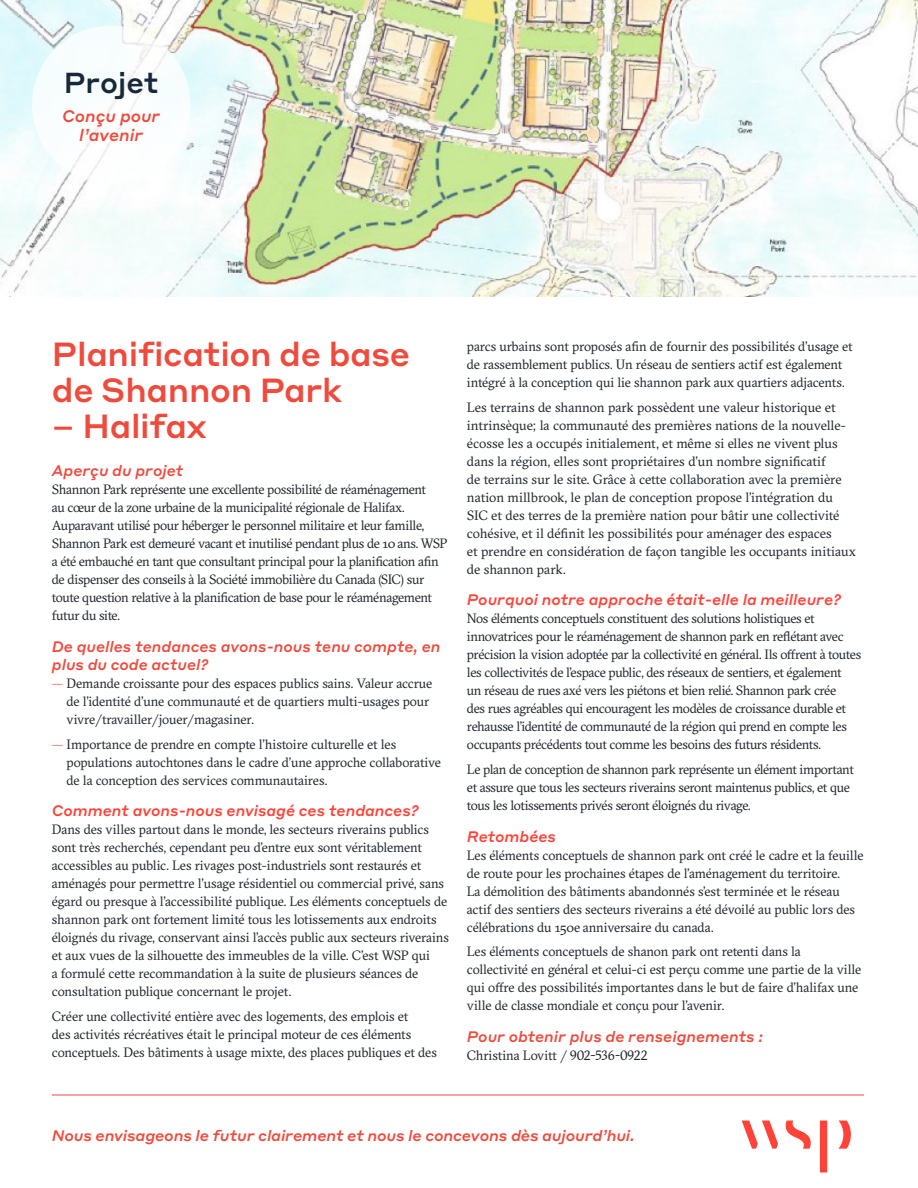
<style>
.page{position:relative;width:918px;height:1188px;background:#fff}
.page>*{position:absolute;margin:0;border:0;box-sizing:border-box;transform-origin:0 0}
.Main_Title{font:500 33px/36px "Styrene A";letter-spacing:-.01em;color:#ef4b3d}
.Title_text{font:500 28.5px "Styrene A";color:#172938}
.Title_text-2{font:italic 500 16.5px "Styrene A";color:#ef4b3d}
.Subtitle{font:italic 500 15px/18px "Styrene A";color:#ef4b3d}
.Subtitle-2{font:italic 500 15px "Styrene A";color:#ff4338}
.Body{font:13.5px/18px "GT Sectra";letter-spacing:-.015em;color:#1e242b}
.s1{color:#ef4b3d}
</style>
<div class="page">
<img style="left:0;top:0;width:918px;height:297px">
<svg style="left:838px;top:1121px;width:13px;height:28px"></svg>
<svg style="left:742px;top:1121px;width:36px;height:28px"></svg>
<svg style="left:820px;top:1121px;width:7px;height:51px"></svg>
<svg style="left:786px;top:1121px;width:25px;height:28px"></svg>
<hr style="left:52px;top:1095px;width:812px;height:1px;background:#ef4b3d">
<div style="left:32px;top:26px;width:158px;height:158px;background:#fff;border-radius:50%"></div>
<p class="Title_text" style="left:64px;top:59px;width:96px">Projet</p>
<p class="Title_text-2" style="left:62px;top:102px;width:100px">Conçu pour</p>
<p class="Title_text-2" style="left:79px;top:121px;width:65px">l’avenir</p>
<p class="Main_Title" style="left:52px;top:334px;width:360px">Planification de base de Shannon Park</p>
<p class="Main_Title" style="left:52px;top:406px;width:157px">– Halifax</p>
<p class="Subtitle" style="left:52px;top:461px;width:133px">Aperçu du projet</p>
<p class="Body" style="left:52px;top:481px;width:397px">Shannon Park représente une excellente possibilité de réaménagement<br>au cœur de la zone urbaine de la municipalité régionale de Halifax.<br>Auparavant utilisé pour héberger le personnel militaire et leur famille, Shannon Park est demeuré vacant et inutilisé pendant plus de 10 ans. WSP a été embauché en tant que consultant principal pour la planification afin de dispenser des conseils à la Société immobilière du Canada (SIC) sur toute question relative à la planification de base pour le réaménagement futur du site.</p>
<p class="Subtitle" style="left:52px;top:636px;width:390px">De quelles tendances avons-nous tenu compte, en plus du code actuel?</p>
<p class="Body" style="left:67px;top:675px;width:367px;text-indent:-15px"><span class="s1">—</span> Demande croissante pour des espaces publics sains. Valeur accrue de l’identité d’une communauté et de quartiers multi-usages pour vivre/travailler/jouer/magasiner.</p>
<p class="Body" style="left:67px;top:735px;width:376px;text-indent:-15px"><span class="s1">—</span> Importance de prendre en compte l’histoire culturelle et les populations autochtones dans le cadre d’une approche collaborative de la conception des services communautaires.</p>
<p class="Subtitle-2" style="left:52px;top:798px;width:368px">Comment avons-nous envisagé ces tendances?</p>
<p class="Body" style="left:52px;top:821px;width:399px">Dans des villes partout dans le monde, les secteurs riverains publics sont très recherchés, cependant peu d’entre eux sont véritablement accessibles au public. Les rivages post-industriels sont restaurés et aménagés pour permettre l’usage résidentiel ou commercial privé, sans égard ou presque à l’accessibilité publique. Les éléments conceptuels de shannon park ont fortement limité tous les lotissements aux endroits éloignés du rivage, conservant ainsi l’accès public aux secteurs riverains et aux vues de la silhouette des immeubles de la ville. C’est WSP qui<br>a formulé cette recommandation à la suite de plusieurs séances de consultation publique concernant le projet.</p>
<p class="Body" style="left:52px;top:1008px;width:387px">Créer une collectivité entière avec des logements, des emplois et<br>des activités récréatives était le principal moteur de ces éléments conceptuels. Des bâtiments à usage mixte, des places publiques et des</p>
<p class="Body" style="left:467px;top:338px;width:387px">parcs urbains sont proposés afin de fournir des possibilités d’usage et de rassemblement publics. Un réseau de sentiers actif est également intégré à la conception qui lie shannon park aux quartiers adjacents.</p>
<p class="Body" style="left:467px;top:399px;width:390px">Les terrains de shannon park possèdent une valeur historique et intrinsèque; la communauté des premières nations de la nouvelle&shy;écosse les a occupés initialement, et même si elles ne vivent plus dans la région, elles sont propriétaires d’un nombre significatif<br>de terrains sur le site. Grâce à cette collaboration avec la première nation millbrook, le plan de conception propose l’intégration du SIC et des terres de la première nation pour bâtir une collectivité cohésive, et il définit les possibilités pour aménager des espaces<br>et prendre en considération de façon tangible les occupants initiaux de shannon park.</p>
<p class="Subtitle-2" style="left:467px;top:587px;width:375px">Pourquoi notre approche était-elle la meilleure?</p>
<p class="Body" style="left:467px;top:610px;width:396px">Nos éléments conceptuels constituent des solutions holistiques et innovatrices pour le réaménagement de shannon park en reflétant avec précision la vision adoptée par la collectivité en général. Ils offrent à toutes les collectivités de l’espace public, des réseaux de sentiers, et également<br>un réseau de rues axé vers les piétons et bien relié. Shannon park crée<br>des rues agréables qui encouragent les modèles de croissance durable et rehausse l’identité de communauté de la région qui prend en compte les occupants précédents tout comme les besoins des futurs résidents.</p>
<p class="Body" style="left:467px;top:761px;width:388px">Le plan de conception de shannon park représente un élément important et assure que tous les secteurs riverains seront maintenus publics, et que tous les lotissements privés seront éloignés du rivage.</p>
<p class="Subtitle-2" style="left:467px;top:823px;width:90px">Retombées</p>
<p class="Body" style="left:467px;top:846px;width:398px">Les éléments conceptuels de shannon park ont créé le cadre et la feuille de route pour les prochaines étapes de l’aménagement du territoire.<br>La démolition des bâtiments abandonnés s’est terminée et le réseau actif des sentiers des secteurs riverains a été dévoilé au public lors des célébrations du 150e anniversaire du canada.</p>
<p class="Body" style="left:467px;top:943px;width:396px">Les éléments conceptuels de shanon park ont retenti dans la collectivité en général et celui-ci est perçu comme une partie de la ville qui offre des possibilités importantes dans le but de faire d’halifax une ville de classe mondiale et conçu pour l’avenir.</p>
<p class="Subtitle" style="left:467px;top:1026px;width:298px">Pour obtenir plus de renseignements :</p>
<p class="Body" style="left:467px;top:1047px;width:182px">Christina Lovitt / 902-536-0922</p>
<p class="Subtitle" style="left:52px;top:1126px;width:584px">Nous envisageons le futur clairement et nous le concevons dès aujourd’hui.</p>
</div>
